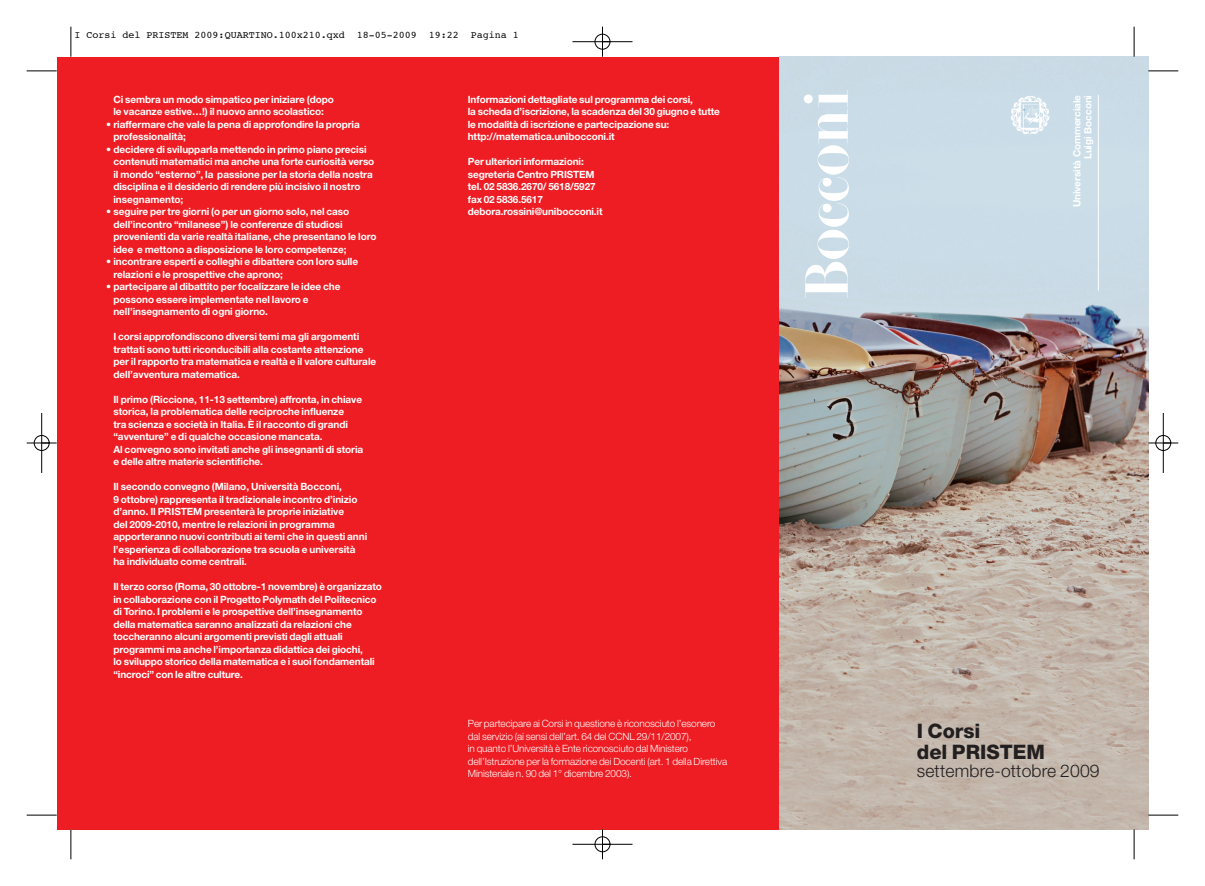
<style>
.page{position:relative;width:1205px;height:886px;background:#fff}
.page>*{position:absolute;margin:0;border:0;box-sizing:border-box;transform-origin:0 0}
.t1{font:800 20px/21.2px "Helvetica Neue LT";color:#231f20}
.t2{font:300 17.5px "Helvetica Neue";letter-spacing:.01em;color:#231f20}
.t3{font:700 10px/12.5px "Helvetica Neue LT";letter-spacing:-.005em;color:#fff}
.t4{font:300 10px/12.5px "Helvetica Neue";letter-spacing:-.01em;color:#fff}
.t5{font:10px "Courier";color:#000}
</style>
<div class="page">
<div style="left:57px;top:57px;width:776px;height:772px;background:#ee1d23"></div>
<img style="left:780px;top:57px;width:368px;height:772px">
<svg style="left:804px;top:91px;width:45px;height:207px;background:#d8e5ed"></svg>
<svg style="left:1011px;top:96px;width:38px;height:39px"></svg>
<hr style="left:1098px;top:95px;width:1px;height:196px;background:#fff">
<hr style="left:71px;top:27px;width:1px;height:30px;background:#000">
<hr style="left:27px;top:71px;width:30px;height:1px;background:#000">
<hr style="left:1134px;top:27px;width:1px;height:30px;background:#000">
<hr style="left:1148px;top:71px;width:30px;height:1px;background:#000">
<hr style="left:71px;top:829px;width:1px;height:30px;background:#000">
<hr style="left:27px;top:815px;width:30px;height:1px;background:#000">
<hr style="left:1134px;top:829px;width:1px;height:30px;background:#000">
<hr style="left:1148px;top:815px;width:30px;height:1px;background:#000">
<div style="left:595px;top:34px;width:15px;height:16px;border:1px solid #fff;border-radius:50%"></div>
<div style="left:34px;top:435px;width:16px;height:16px;border:1px solid #fff;border-radius:50%"></div>
<hr style="left:572px;top:41px;width:60px;height:1px;background:#000">
<hr style="left:572px;top:844px;width:60px;height:1px;background:#000">
<hr style="left:41px;top:413px;width:1px;height:60px;background:#000">
<hr style="left:1163px;top:413px;width:1px;height:60px;background:#000">
<hr style="left:602px;top:27px;width:1px;height:30px;background:#000">
<hr style="left:602px;top:829px;width:1px;height:30px;background:#000">
<hr style="left:27px;top:443px;width:30px;height:1px;background:#000">
<hr style="left:1148px;top:443px;width:30px;height:1px;background:#000">
<div style="left:595px;top:34px;width:15px;height:15px;border:1px solid #000;border-radius:50%"></div>
<div style="left:595px;top:836px;width:15px;height:16px;border:1px solid #000;border-radius:50%"></div>
<div style="left:34px;top:435px;width:15px;height:16px;border:1px solid #000;border-radius:50%"></div>
<div style="left:1155px;top:435px;width:16px;height:16px;border:1px solid #000;border-radius:50%"></div>
<p class="t5" style="left:75px;top:30px;width:445px">I Corsi del PRISTEM 2009:QUARTINO.100x210.qxd 18-05-2009 19:22 Pagina 1</p>
<p class="t3" style="left:113px;top:94px;width:222px">Ci sembra un modo simpatico per iniziare (dopo le vacanze estive…!) il nuovo anno scolastico:</p>
<p class="t3" style="left:113px;top:119px;width:248px;text-indent:-7px">• riaffermare che vale la pena di approfondire la propria professionalità;</p>
<p class="t3" style="left:113px;top:144px;width:262px;text-indent:-7px">• decidere di svilupparla mettendo in primo piano precisi contenuti matematici ma anche una forte curiosità verso il mondo “esterno”, la passione per la storia della nostra disciplina e il desiderio di rendere più incisivo il nostro insegnamento;</p>
<p class="t3" style="left:113px;top:206px;width:265px;text-indent:-7px">• seguire per tre giorni (o per un giorno solo, nel caso dell’incontro “milanese”) le conferenze di studiosi provenienti da varie realtà italiane, che presentano le loro idee e mettono a disposizione le loro competenze;</p>
<p class="t3" style="left:113px;top:256px;width:246px;text-indent:-7px">• incontrare esperti e colleghi e dibattere con loro sulle relazioni e le prospettive che aprono;</p>
<p class="t3" style="left:113px;top:281px;width:229px;text-indent:-7px">• partecipare al dibattito per focalizzare le idee che possono essere implementate nel lavoro e nell’insegnamento di ogni giorno.</p>
<p class="t3" style="left:113px;top:331px;width:264px">I corsi approfondiscono diversi temi ma gli argomenti trattati sono tutti riconducibili alla costante attenzione per il rapporto tra matematica e realtà e il valore culturale dell’avventura matematica.</p>
<p class="t3" style="left:113px;top:394px;width:251px">Il primo (Riccione, 11-13 settembre) affronta, in chiave storica, la problematica delle reciproche influenze<br>tra scienza e società in Italia. È il racconto di grandi “avventure” e di qualche occasione mancata.<br>Al convegno sono invitati anche gli insegnanti di storia e delle altre materie scientifiche.</p>
<p class="t3" style="left:113px;top:481px;width:255px">Il secondo convegno (Milano, Università Bocconi,<br>9 ottobre) rappresenta il tradizionale incontro d’inizio d’anno. Il PRISTEM presenterà le proprie iniziative<br>del 2009-2010, mentre le relazioni in programma apporteranno nuovi contributi ai temi che in questi anni l’esperienza di collaborazione tra scuola e università ha individuato come centrali.</p>
<p class="t3" style="left:113px;top:581px;width:270px">Il terzo corso (Roma, 30 ottobre-1 novembre) è organizzato in collaborazione con il Progetto Polymath del Politecnico di Torino. I problemi e le prospettive dell’insegnamento della matematica saranno analizzati da relazioni che toccheranno alcuni argomenti previsti dagli attuali programmi ma anche l’importanza didattica dei giochi,<br>lo sviluppo storico della matematica e i suoi fondamentali “incroci” con le altre culture.</p>
<p class="t3" style="left:468px;top:94px;width:254px">Informazioni dettagliate sul programma dei corsi,<br>la scheda d’iscrizione, la scadenza del 30 giugno e tutte le modalità di iscrizione e partecipazione su: http://matematica.unibocconi.it</p>
<p class="t3" style="left:468px;top:156px;width:136px">Per ulteriori informazioni: segreteria Centro PRISTEM tel. 02 5836.2670/ 5618/5927 fax 02 5836.5617 debora.rossini@unibocconi.it</p>
<p class="t4" style="left:468px;top:718px;width:261px">Per partecipare ai Corsi in questione è riconosciuto l’esonero dal servizio (ai sensi dell’art. 64 del CCNL 29/11/2007),<br>in quanto l’Università è Ente riconosciuto dal Ministero dell’Istruzione per la formazione dei Docenti (art. 1 della Direttiva Ministeriale n. 90 del 1° dicembre 2003).</p>
<p class="t3" style="left:1072px;top:207px;width:114px;line-height:11.2px;text-align:right;rotate:-90deg">Università Commerciale<br>Luigi Bocconi</p>
<h1 class="t1" style="left:917px;top:722px;width:130px">I Corsi<br>del PRISTEM</h1>
<h2 class="t2" style="left:917px;top:764px;width:184px">settembre-ottobre 2009</h2>
</div>
